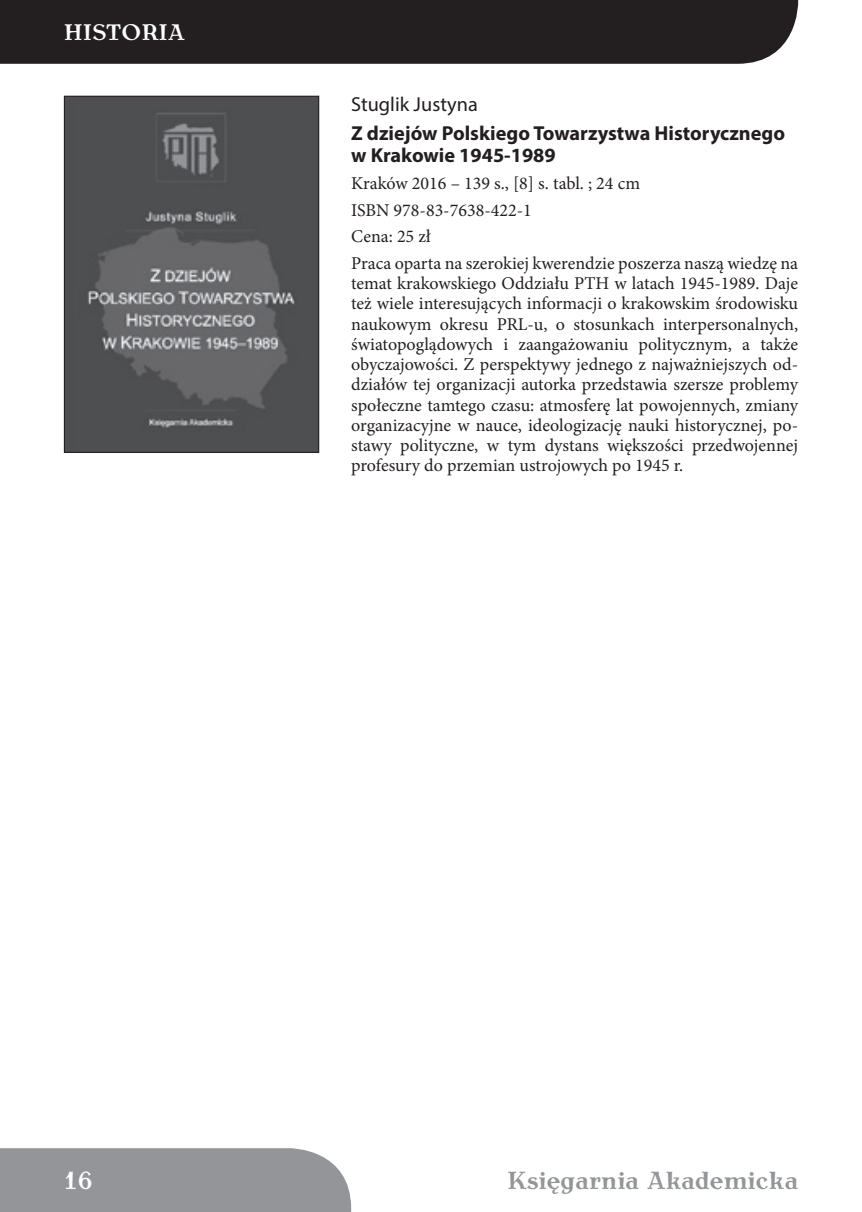
<style>
.page{position:relative;width:862px;height:1212px;background:#fff}
.page>*{position:absolute;margin:0;border:0;box-sizing:border-box;transform-origin:0 0}
.t1{font:700 24.75px "Antykwa Torunska";color:#939598}
.t2{font:700 24.75px "Antykwa Torunska";color:#fff}
.t3{font:700 22.5px "Antykwa Torunska";color:#fff}
.t4{font:700 20.25px/22.5px "Myriad Pro";color:#231f20}
.t5{font:20.25px "Myriad Pro";color:#231f20}
.t6{font:18px/20.2px "Minion Pro";color:#231f20}
</style>
<div class="page">
<div style="left:0;top:1148px;width:351px;height:64px;background:#939598"></div>
<div style="left:0;top:0;width:797px;height:64px;background:#231f20"></div>
<svg style="left:64px;top:96px;width:255px;height:357px;background:#595a5c"></svg>
<p class="t3" style="left:64px;top:16px;width:122px">HisToRia</p>
<p class="t5" style="left:351px;top:92px;width:128px">Stuglik Justyna</p>
<p class="t4" style="left:351px;top:121px;width:435px">Z dziejów Polskiego Towarzystwa Historycznego w Krakowie 1945-1989</p>
<p class="t6" style="left:351px;top:170px;width:448px;line-height:26.6px">Kraków 2016 – 139 s., [8] s. tabl. ; 24 cm<br>ISBN 978-83-7638-422-1<br>Cena: 25 zł<br>Praca oparta na szerokiej kwerendzie poszerza naszą wiedzę na</p>
<p class="t6" style="left:351px;top:273px;width:448px;text-align:justify">temat krakowskiego Oddziału PTH w latach 1945-1989. Daje też wiele interesujących informacji o krakowskim środowisku naukowym okresu PRL-u, o stosunkach interpersonalnych, światopoglądowych i zaangażowaniu politycznym, a także obyczajowości. Z perspektywy jednego z najważniejszych od&shy;działów tej organizacji autorka przedstawia szersze problemy społeczne tamtego czasu: atmosferę lat powojennych, zmiany organizacyjne w nauce, ideologizację nauki historycznej, po&shy;stawy polityczne, w tym dystans większości przedwojennej profesury do przemian ustrojowych po 1945 r.</p>
<h1 class="t2" style="left:64px;top:1162px;width:30px">16</h1>
<h1 class="t1" style="left:507px;top:1162px;width:292px">Księgarnia akademicka</h1>
</div>
